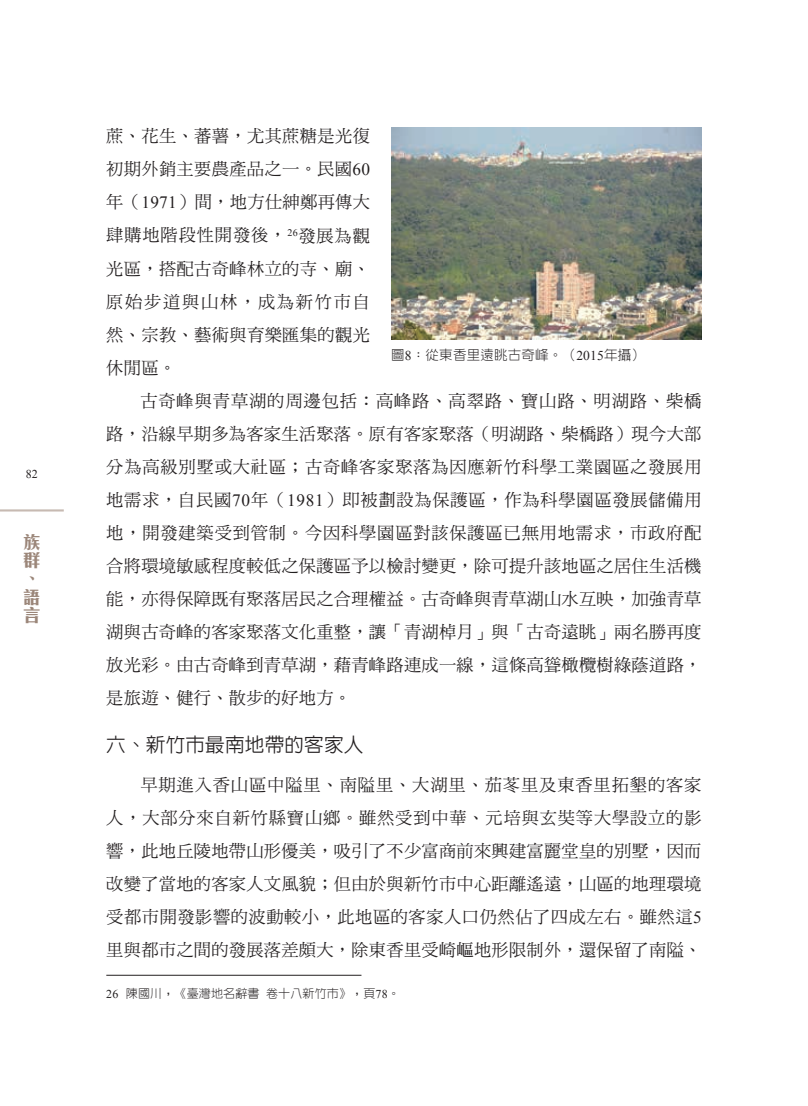
<style>
.page{position:relative;width:808px;height:1106px;background:#fff}
.page>*{position:absolute;margin:0;border:0;box-sizing:border-box;transform-origin:0 0}
.t1{font:500 19.5px "AR New Hei B5";letter-spacing:.015em;color:#231f20}
.t2{font:700 18px/18.3px "C Hei 3 HK";color:#9b8679}
.t3{font:17.25px/33px "DF Ming Std W5";letter-spacing:.015em;color:#231f20;text-align:justify}
.t4{font:300 13.5px "AR New Hei B5";letter-spacing:.015em;color:#231f20}
.t5{font:300 12px "AR New Hei B5";letter-spacing:.015em;color:#231f20}
.t6{font:12px "Times New Roman";color:#231f20}
.s1{font-family:"Times New Roman"}
.s2{font-family:"Times New Roman";font-weight:400}
.s3{font-family:"Adobe Ming Std"}
</style>
<div class="page">
<hr style="left:0;top:509px;width:64px;height:2px;background:#c7bab2">
<hr style="left:106px;top:975px;width:255px;height:1px;background:#231f20">
<img style="left:391px;top:128px;width:311px;height:211px">
<p class="t6" style="left:26px;top:466px;width:13px">82</p>
<p class="t2" style="left:23px;top:531px;width:19px">族群、語言</p>
<p class="t3" style="left:106px;top:119px;width:265px">蔗、花生、蕃薯，尤其蔗糖是光復初期外銷主要農產品之一。民國<span class="s1">60</span>年（<span class="s1">1971</span>）間，地方仕紳鄭再傳大肆購地階段性開發後，<sup>26</sup>發展為觀光區，搭配古奇峰林立的寺、廟、原始步道與山林，成為新竹市自然、宗教、藝術與育樂匯集的觀光休閒區。</p>
<p class="t3" style="left:106px;top:383px;width:597px;text-indent:34px">古奇峰與青草湖的周邊包括：高峰路、高翠路、寶山路、明湖路、柴橋路，沿線早期多為客家生活聚落。原有客家聚落（明湖路、柴橋路）現今大部分為高級別墅或大社區；古奇峰客家聚落為因應新竹科學工業園區之發展用地需求，自民國<span class="s1">70</span>年（<span class="s1">1981</span>）即被劃設為保護區，作為科學園區發展儲備用地，開發建築受到管制。今因科學園區對該保護區已無用地需求，市政府配合將環境敏感程度較低之保護區予以檢討變更，除可提升該地區之居住生活機能，亦得保障既有聚落居民之合理權益。古奇峰與青草湖山水互映，加強青草湖與古奇峰的客家聚落文化重整，讓「青湖棹月」與「古奇遠眺」兩名勝再度放光彩。由古奇峰到青草湖，藉青峰路連成一線，這條高聳橄欖樹綠蔭道路，是旅遊、健行、散步的好地方。</p>
<p class="t1" style="left:106px;top:734px;width:259px">六、新竹市最南地帶的客家人</p>
<p class="t3" style="left:106px;top:768px;width:597px;text-indent:34px">早期進入香山區中隘里、南隘里、大湖里、茄苳里及東香里拓墾的客家人，大部分來自新竹縣寶山鄉。雖然受到中華、元培與玄奘等大學設立的影響，此地丘陵地帶山形優美，吸引了不少富商前來興建富麗堂皇的別墅，因而改變了當地的客家人文風貌；但由於與新竹市中心距離遙遠，山區的地理環境受都市開發影響的波動較小，此地區的客家人口仍然佔了四成左右。雖然這<span class="s1">5</span>里與都市之間的發展落差頗大，除東香里受崎嶇地形限制外，還保留了南隘、</p>
<p class="t5" style="left:106px;top:987px;width:295px"><span class="s2">26</span> 陳國川，《臺灣地名辭書 卷十八新竹市》，頁<span class="s2">78</span>。</p>
<p class="t4" style="left:391px;top:348px;width:255px">圖<span class="s2">8</span><span class="s3">：</span>從東香里遠眺古奇峰。（<span class="s2">2015</span>年攝）</p>
</div>
